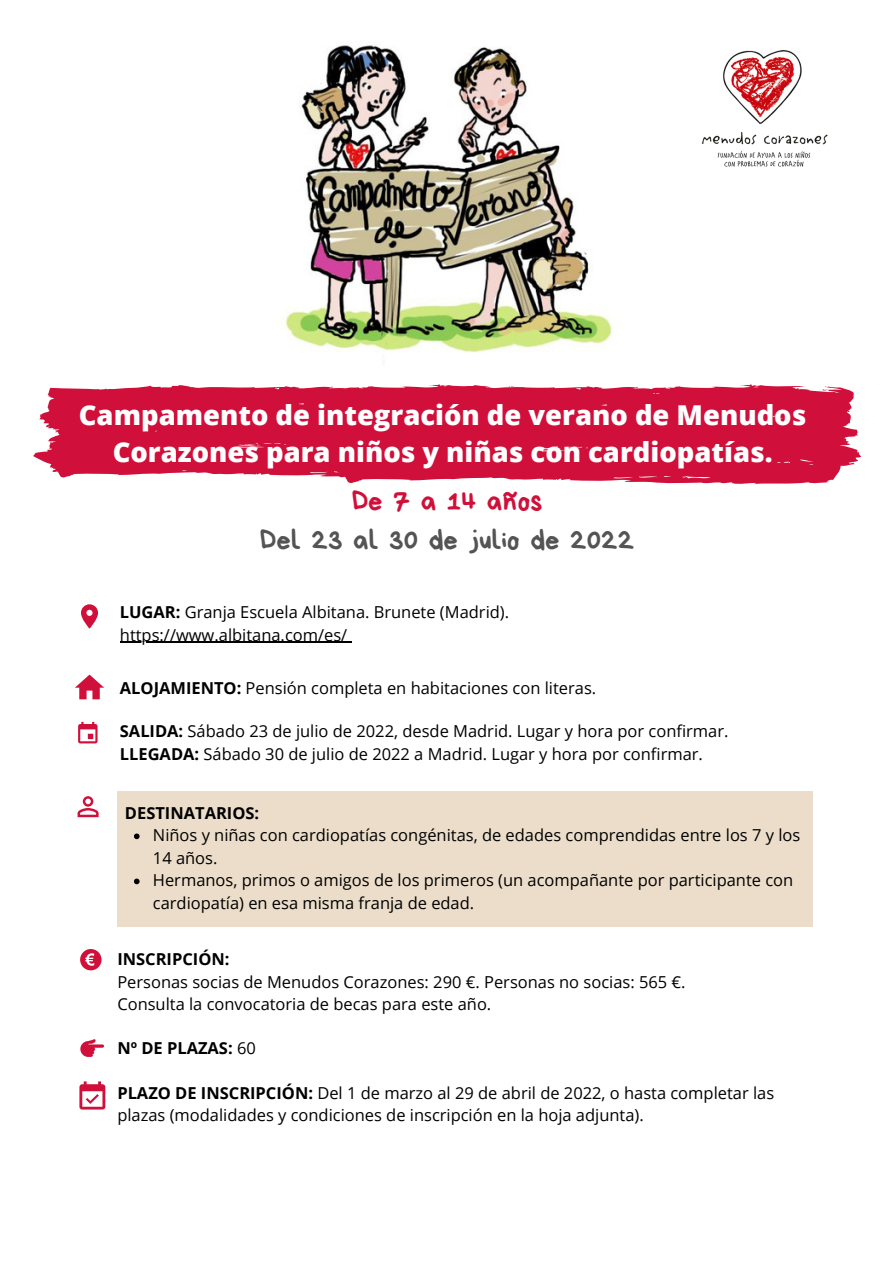
<style>
.page{position:relative;width:894px;height:1264px;background:#fff}
.page>*{position:absolute;margin:0;border:0;box-sizing:border-box;transform-origin:0 0}
.t1{font:28.5px "Bryndan Write";color:#545454}
.t2{font:28.5px "Bryndan Write";color:#d0103a}
.t3{font:800 27.3px/37.7px "Open Sans";color:#fff;text-align:center}
.t4{font:16.5px/22.5px "Open Sans";color:#000}
.t5{font:700 16.5px "Open Sans";color:#000}
.s1{font-weight:700}
.s2{font-weight:400}
</style>
<div class="page">
<img style="left:285px;top:45px;width:328px;height:308px">
<svg style="left:78px;top:721px;width:19px;height:22px"></svg>
<svg style="left:81px;top:604px;width:17px;height:24px"></svg>
<svg style="left:78px;top:796px;width:21px;height:21px"></svg>
<svg style="left:80px;top:1039px;width:24px;height:17px"></svg>
<svg style="left:75px;top:674px;width:29px;height:25px"></svg>
<div style="left:117px;top:791px;width:695px;height:135px;background:#ebddc9"></div>
<div style="left:80px;top:949px;width:21px;height:21px;background:#d0103a;border-radius:50%"></div>
<svg style="left:85px;top:953px;width:9px;height:12px"></svg>
<svg style="left:79px;top:1081px;width:26px;height:28px"></svg>
<img style="left:702px;top:50px;width:126px;height:117px">
<hr style="left:120px;top:642px;width:227px;height:1px;background:#000">
<svg style="left:346px;top:384px;width:514px;height:100px;background:#d52b50"></svg>
<svg style="left:33px;top:384px;width:509px;height:94px;background:#d4254b"></svg>
<svg style="left:134px;top:833px;width:5px;height:6px"></svg>
<svg style="left:134px;top:878px;width:5px;height:6px"></svg>
<p class="t3" style="left:79px;top:395px;width:728px">Campamento de integración de verano de Menudos<br>Corazones para niños y niñas con cardiopatías.</p>
<p class="t2" style="left:351px;top:486px;width:192px">De 7 a 14 años</p>
<p class="t1" style="left:260px;top:526px;width:376px">Del 23 al 30 de julio de 2022</p>
<p class="t4" style="left:120px;top:600px;width:390px"><span class="s1">LUGAR:</span> Granja Escuela Albitana. Brunete (Madrid).</p>
<p class="t4" style="left:120px;top:623px;width:229px">https://www.albitana.com/es/</p>
<p class="t4" style="left:120px;top:676px;width:477px"><span class="s1">ALOJAMIENTO:</span> Pensión completa en habitaciones con literas.</p>
<p class="t4" style="left:120px;top:719px;width:610px"><span class="s1">SALIDA:</span> Sábado 23 de julio de 2022, desde Madrid. Lugar y hora por confirmar.</p>
<p class="t4" style="left:120px;top:742px;width:584px"><span class="s1">LLEGADA:</span> Sábado 30 de julio de 2022 a Madrid. Lugar y hora por confirmar.</p>
<p class="t5" style="left:125px;top:801px;width:136px">DESTINATARIOS:</p>
<p class="t4" style="left:153px;top:823px;width:648px">Niños y niñas con cardiopatías congénitas, de edades comprendidas entre los 7 y los<br>14 años.</p>
<p class="t4" style="left:153px;top:868px;width:641px">Hermanos, primos o amigos de los primeros (un acompañante por participante con cardiopatía) en esa misma franja de edad.</p>
<p class="t5" style="left:117px;top:947px;width:114px">INSCRIPCIÓN:</p>
<p class="t4" style="left:117px;top:970px;width:569px">Personas socias de Menudos Corazones: 290 €. Personas no socias: 565 €.</p>
<p class="t4" style="left:117px;top:992px;width:375px">Consulta la convocatoria de becas para este año.</p>
<p class="t5" style="left:117px;top:1035px;width:140px">Nº DE PLAZAS: <span class="s2">60</span></p>
<p class="t4" style="left:117px;top:1080px;width:658px"><span class="s1">PLAZO DE INSCRIPCIÓN:</span> Del 1 de marzo al 29 de abril de 2022, o hasta completar las plazas (modalidades y condiciones de inscripción en la hoja adjunta).</p>
</div>
